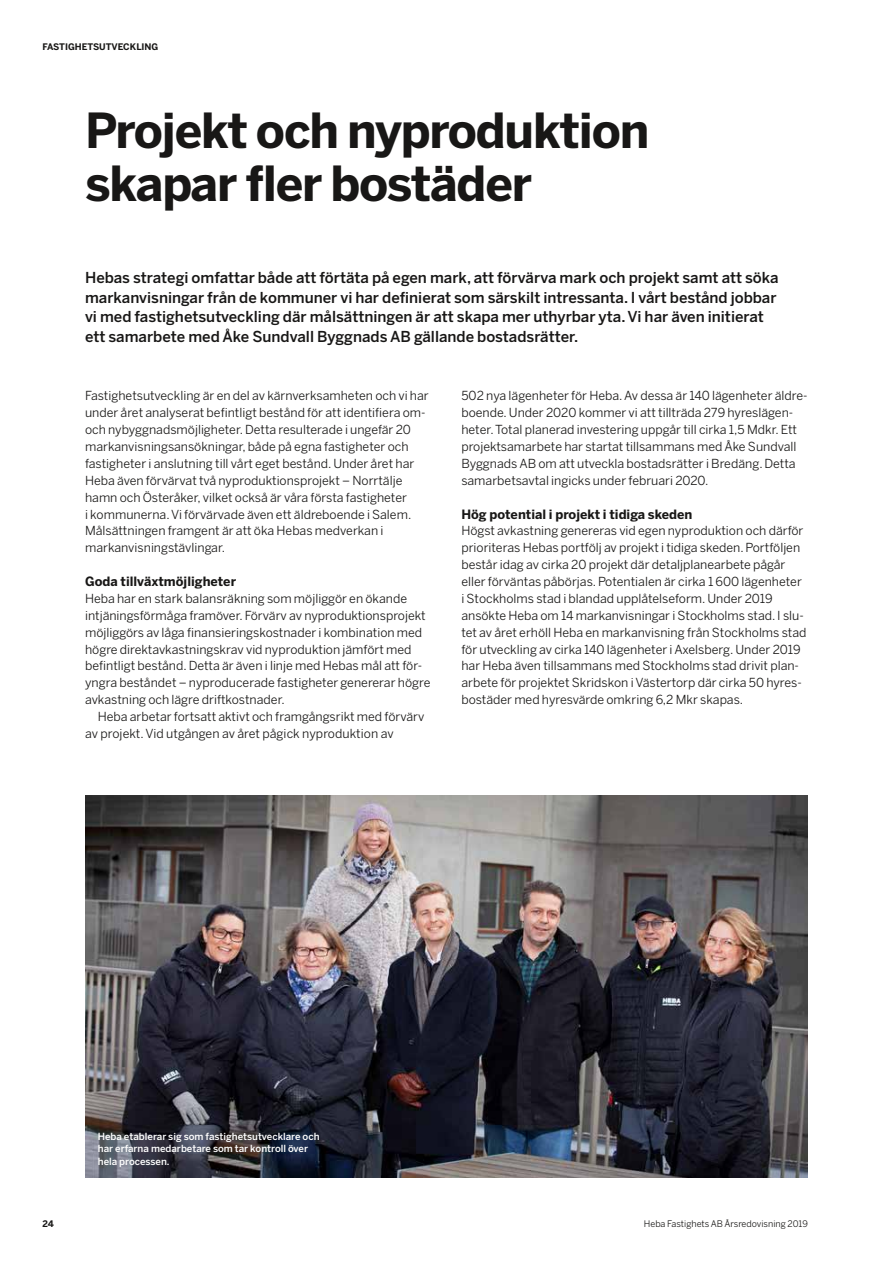
<style>
.page{position:relative;width:893px;height:1263px;background:#fff}
.page>*{position:absolute;margin:0;border:0;box-sizing:border-box;transform-origin:0 0}
.t1{font:700 48px/52.5px "Benton Sans";letter-spacing:-.025em;color:#181716}
.t2{font:500 15px/19.5px "Benton Sans";color:#181716}
.t3{font:700 12.75px "Benton Sans";color:#181716}
.t4{font:12.3px/17px "Benton Sans";color:#181716}
.t5{font:500 9.75px/12.8px "Benton Sans";color:#fff}
.t6{font:9px "Benton Sans";color:#181716}
.t7{font:700 9px "Benton Sans";letter-spacing:-.01em;color:#181716}
</style>
<div class="page">
<img style="left:85px;top:795px;width:723px;height:383px">
<p class="t7" style="left:43px;top:41px;width:29px">Fastighe</p>
<p class="t7" style="left:88px;top:41px;width:31px">tsu tvec</p>
<p class="t7" style="left:130px;top:41px;width:13px">kling</p>
<h1 class="t1" style="left:85px;top:104px;width:566px">Projekt och nyproduktion skapar fler bostäder</h1>
<p class="t2" style="left:85px;top:268px;width:695px">Hebas strategi omfattar både att förtäta på egen mark, att förvärva mark och projekt samt att söka markanvisningar från de kommuner vi har definierat som särskilt intressanta. I vårt bestånd jobbar vi med fastighetsutveckling där målsättningen är att skapa mer uthyrbar yta. Vi har även initierat ett samarbete med Åke Sundvall Byggnads AB gällande bostadsrätter.</p>
<p class="t4" style="left:85px;top:387px;width:345px">Fastighetsutveckling är en del av kärnverksamheten och vi har under året analyserat befintligt bestånd för att identifiera om&shy;och nybyggnadsmöjligheter. Detta resulterade i ungefär 20 markanvisningsansökningar, både på egna fastigheter och fastigheter i anslutning till vårt eget bestånd. Under året har Heba även förvärvat två nyproduktionsprojekt – Norrtälje hamn och Österåker, vilket också är våra första fastigheter<br>i kommunerna. Vi förvärvade även ett äldreboende i Salem.<br>Målsättningen framgent är att öka Hebas medverkan i markanvisningstävlingar.</p>
<p class="t3" style="left:85px;top:574px;width:153px">Goda tillväxtmöjligheter</p>
<p class="t4" style="left:85px;top:590px;width:347px">Heba har en stark balansräkning som möjliggör en ökande intjäningsförmåga framöver. Förvärv av nyproduktionsprojekt möjliggörs av låga finansieringskostnader i kombination med högre direktavkastningskrav vid nyproduktion jämfört med befintligt bestånd. Detta är även i linje med Hebas mål att för&shy;yngra beståndet – nyproducerade fastigheter genererar högre avkastning och lägre driftkostnader.</p>
<p class="t4" style="left:85px;top:708px;width:341px;text-indent:13px">Heba arbetar fortsatt aktivt och framgångsrikt med förvärv av projekt. Vid utgången av året pågick nyproduktion av</p>
<p class="t4" style="left:461px;top:387px;width:348px">502 nya lägenheter för Heba. Av dessa är 140 lägenheter äldre&shy;boende. Under 2020 kommer vi att tillträda 279 hyreslägen&shy;heter. Total planerad investering uppgår till cirka 1,5 Mdkr. Ett projektsamarbete har startat tillsammans med Åke Sundvall Byggnads AB om att utveckla bostadsrätter i Bredäng. Detta samarbetsavtal ingicks under februari 2020.</p>
<p class="t3" style="left:461px;top:506px;width:232px">Hög potential i projekt i tidiga skeden</p>
<p class="t4" style="left:461px;top:522px;width:347px">Högst avkastning genereras vid egen nyproduktion och därför prioriteras Hebas portfölj av projekt i tidiga skeden. Portföljen består idag av cirka 20 projekt där detaljplanearbete pågår eller förväntas påbörjas. Potentialen är cirka 1 600 lägenheter i Stockholms stad i blandad upplåtelseform. Under 2019 ansökte Heba om 14 markanvisningar i Stockholms stad. I slu&shy;tet av året erhöll Heba en markanvisning från Stockholms stad för utveckling av cirka 140 lägenheter i Axelsberg. Under 2019 har Heba även tillsammans med Stockholms stad drivit plan&shy;arbete för projektet Skridskon i Västertorp där cirka 50 hyres&shy;bostäder med hyresvärde omkring 6,2 Mkr skapas.</p>
<p class="t5" style="left:98px;top:1130px;width:223px">Heba etablerar sig som fastighetsutvecklare och har erfarna medarbetare som tar kontroll över hela processen.</p>
<p class="t7" style="left:43px;top:1218px;width:13px">24</p>
<p class="t6" style="left:644px;top:1218px;width:166px">Heba Fastighets AB Årsredovisning 2019</p>
</div>
